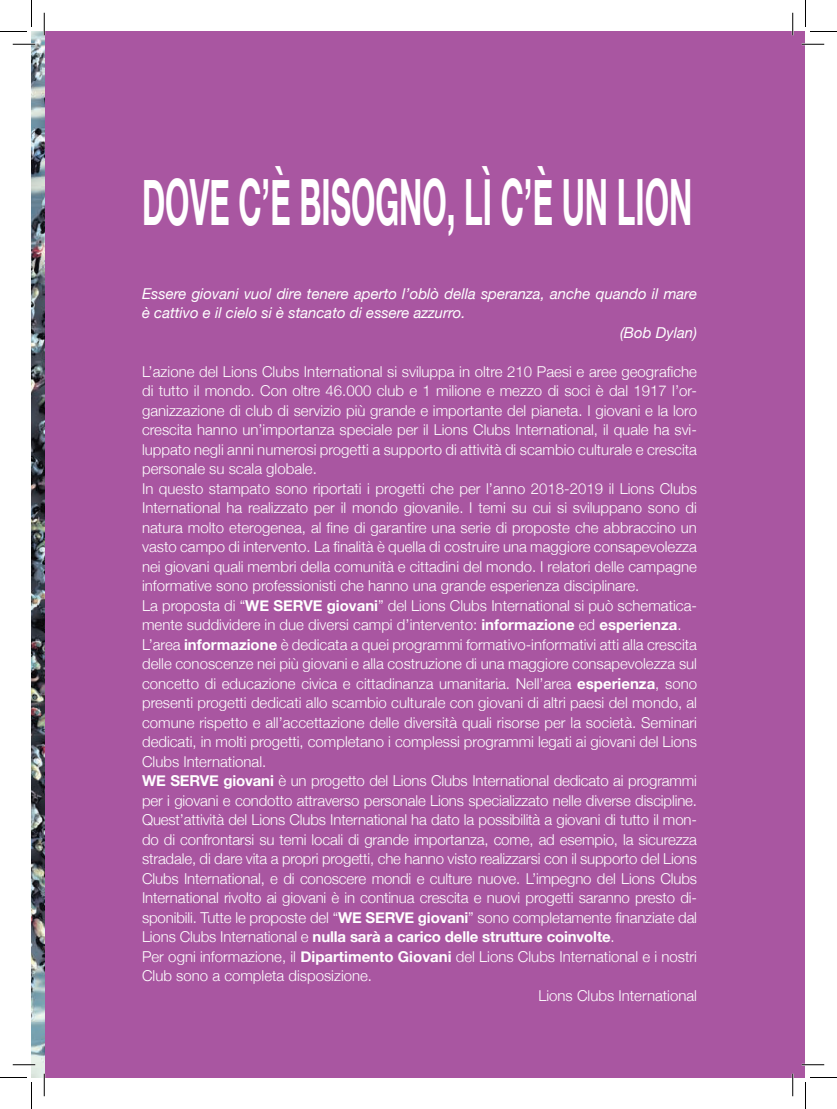
<style>
.page{position:relative;width:837px;height:1109px;background:#fff}
.page>*{position:absolute;margin:0;border:0;box-sizing:border-box;transform-origin:0 0}
.t1{font:700 63.9px "Helvetica Neue";color:#fff;scale:.49 1}
.CORPO_TESTO{font:300 15px/19.5px "Helvetica Neue";color:#fff;text-align:justify}
.CORPO_TESTO-2{font:italic 15px "Helvetica Neue";color:#fff}
.s1{font-weight:700}
</style>
<div class="page">
<div style="left:32px;top:31px;width:773px;height:1046px;background:#a956a1"></div>
<img style="left:32px;top:31px;width:12px;height:1046px">
<hr style="left:13px;top:43px;width:22px;height:2px;background:#fff">
<hr style="left:802px;top:43px;width:22px;height:2px;background:#fff">
<hr style="left:13px;top:1064px;width:22px;height:2px;background:#fff">
<hr style="left:802px;top:1064px;width:22px;height:2px;background:#fff">
<hr style="left:43px;top:13px;width:2px;height:22px;background:#fff">
<hr style="left:43px;top:1074px;width:2px;height:22px;background:#fff">
<hr style="left:792px;top:13px;width:2px;height:22px;background:#fff">
<hr style="left:792px;top:1074px;width:2px;height:22px;background:#fff">
<svg style="left:13px;top:44px;width:22px;height:1px"></svg>
<svg style="left:802px;top:44px;width:22px;height:1px"></svg>
<svg style="left:13px;top:1064px;width:22px;height:1px"></svg>
<svg style="left:802px;top:1064px;width:22px;height:1px"></svg>
<svg style="left:44px;top:13px;width:1px;height:22px"></svg>
<svg style="left:44px;top:1074px;width:1px;height:22px"></svg>
<svg style="left:792px;top:13px;width:1px;height:22px"></svg>
<svg style="left:792px;top:1074px;width:1px;height:22px"></svg>
<svg style="left:0;top:0;width:32px;height:32px"></svg>
<svg style="left:0;top:1077px;width:32px;height:32px"></svg>
<svg style="left:805px;top:0;width:32px;height:32px"></svg>
<svg style="left:805px;top:1077px;width:32px;height:32px"></svg>
<p class="t1" style="left:142px;top:152px;width:1124px">DOVE C’È BISOGNO, LÌ C’È UN LION</p>
<p class="CORPO_TESTO-2" style="left:142px;top:283px;width:556px">Essere giovani vuol dire tenere aperto l’oblò della speranza, anche quando il mare</p>
<p class="CORPO_TESTO-2" style="left:142px;top:302px;width:325px">è cattivo e il cielo si è stancato di essere azzurro.</p>
<p class="CORPO_TESTO-2" style="left:620px;top:322px;width:78px">(Bob Dylan)</p>
<p class="CORPO_TESTO" style="left:142px;top:361px;width:556px">L’azione del Lions Clubs International si sviluppa in oltre 210 Paesi e aree geografiche di tutto il mondo. Con oltre 46.000 club e 1 milione e mezzo di soci è dal 1917 l’or&shy;ganizzazione di club di servizio più grande e importante del pianeta. I giovani e la loro crescita hanno un’importanza speciale per il Lions Clubs International, il quale ha svi&shy;luppato negli anni numerosi progetti a supporto di attività di scambio culturale e crescita personale su scala globale.</p>
<p class="CORPO_TESTO" style="left:142px;top:478px;width:556px">In questo stampato sono riportati i progetti che per l’anno 2018-2019 il Lions Clubs International ha realizzato per il mondo giovanile. I temi su cui si sviluppano sono di natura molto eterogenea, al fine di garantire una serie di proposte che abbraccino un vasto campo di intervento. La finalità è quella di costruire una maggiore consapevolezza nei giovani quali membri della comunità e cittadini del mondo. I relatori delle campagne informative sono professionisti che hanno una grande esperienza disciplinare.</p>
<p class="CORPO_TESTO" style="left:142px;top:595px;width:556px">La proposta di “<span class="s1">WE SERVE giovani</span>” del Lions Clubs International si può schematica&shy;mente suddividere in due diversi campi d’intervento: <span class="s1">informazione</span> ed <span class="s1">esperienza</span>.</p>
<p class="CORPO_TESTO" style="left:142px;top:634px;width:556px">L’area <span class="s1">informazione</span> è dedicata a quei programmi formativo-informativi atti alla crescita delle conoscenze nei più giovani e alla costruzione di una maggiore consapevolezza sul concetto di educazione civica e cittadinanza umanitaria. Nell’area <span class="s1">esperienza</span>, sono presenti progetti dedicati allo scambio culturale con giovani di altri paesi del mondo, al comune rispetto e all’accettazione delle diversità quali risorse per la società. Seminari dedicati, in molti progetti, completano i complessi programmi legati ai giovani del Lions Clubs International.</p>
<p class="CORPO_TESTO" style="left:142px;top:770px;width:556px"><span class="s1">WE SERVE giovani</span> è un progetto del Lions Clubs International dedicato ai programmi per i giovani e condotto attraverso personale Lions specializzato nelle diverse discipline.<br>Quest’attività del Lions Clubs International ha dato la possibilità a giovani di tutto il mon&shy;do di confrontarsi su temi locali di grande importanza, come, ad esempio, la sicurezza stradale, di dare vita a propri progetti, che hanno visto realizzarsi con il supporto del Lions Clubs International, e di conoscere mondi e culture nuove. L’impegno del Lions Clubs International rivolto ai giovani è in continua crescita e nuovi progetti saranno presto di&shy;sponibili. Tutte le proposte del “<span class="s1">WE SERVE giovani</span>” sono completamente finanziate dal Lions Clubs International e <span class="s1">nulla sarà a carico delle strutture coinvolte</span>.</p>
<p class="CORPO_TESTO" style="left:142px;top:946px;width:556px">Per ogni informazione, il <span class="s1">Dipartimento Giovani</span> del Lions Clubs International e i nostri<br>Club sono a completa disposizione.</p>
<p class="CORPO_TESTO" style="left:538px;top:985px;width:160px">Lions Clubs International</p>
</div>
